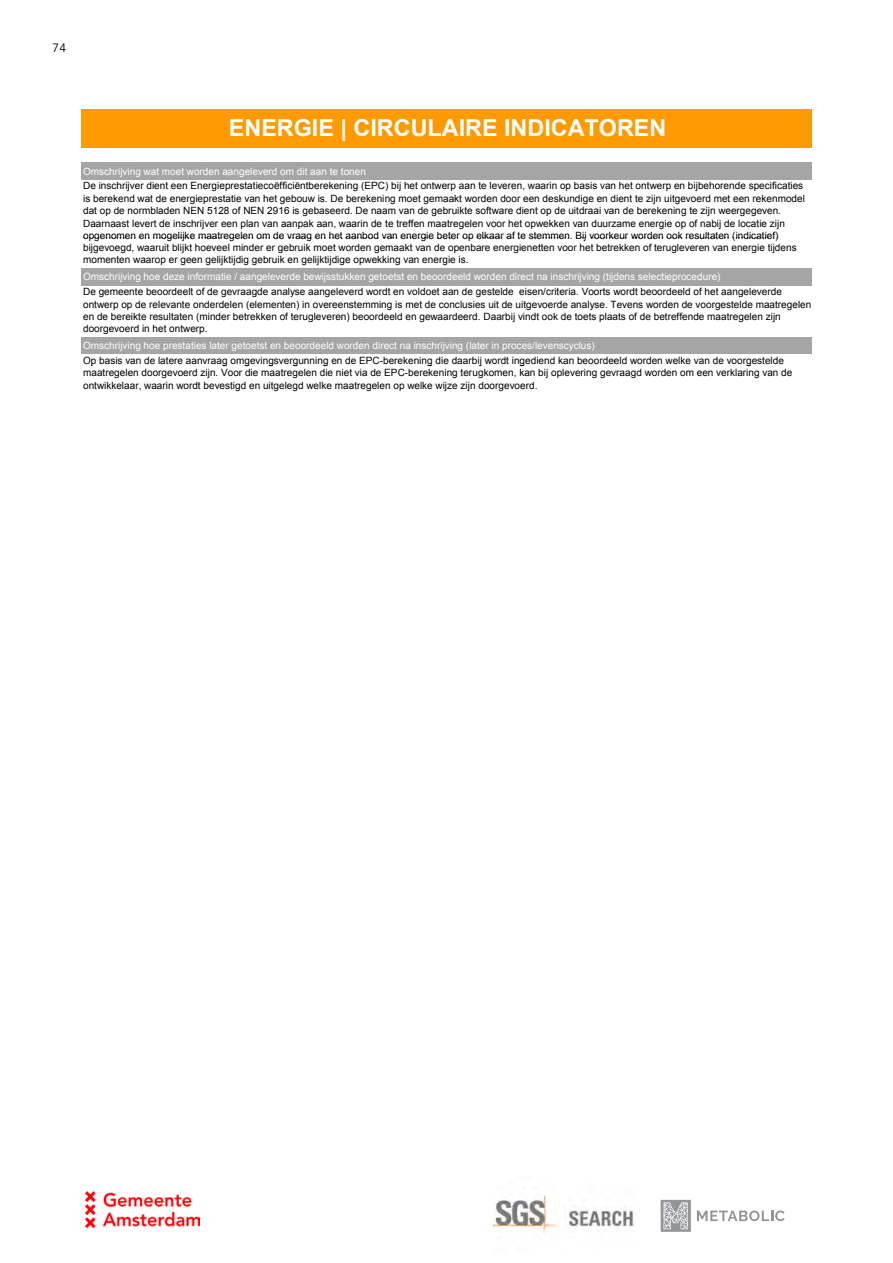
<style>
.page{position:relative;width:893px;height:1263px;background:#fff}
.page>*{position:absolute;margin:0;border:0;box-sizing:border-box;transform-origin:0 0}
.t1{font:700 23.4px "Arial";color:#fff}
.t2{font:12px "Avenir LT Std";color:#000}
.t3{font:10.05px/12.3px "Arial";color:#000}
.t4{font:10.05px "Arial";color:#fff}
</style>
<div class="page">
<svg style="left:661px;top:1200px;width:30px;height:32px"></svg>
<svg style="left:697px;top:1210px;width:88px;height:11px"></svg>
<img style="left:85px;top:1191px;width:114px;height:36px">
<img style="left:493px;top:1194px;width:143px;height:41px">
<div style="left:82px;top:109px;width:730px;height:39px;background:#ff9a00"></div>
<div style="left:82px;top:163px;width:730px;height:17px;background:#a5a5a5"></div>
<div style="left:82px;top:268px;width:730px;height:18px;background:#a5a5a5"></div>
<div style="left:82px;top:337px;width:730px;height:17px;background:#a5a5a5"></div>
<p class="t2" style="left:53px;top:41px;width:15px">74</p>
<h1 class="t1" style="left:229px;top:113px;width:439px">ENERGIE | CIRCULAIRE INDICATOREN</h1>
<p class="t4" style="left:83px;top:164px;width:284px">Omschrijving wat moet worden aangeleverd om dit aan te tonen</p>
<p class="t3" style="left:83px;top:180px;width:723px">De inschrijver dient een Energieprestatiecoëfficiëntberekening (EPC) bij het ontwerp aan te leveren, waarin op basis van het ontwerp en bijbehorende specificaties is berekend wat de energieprestatie van het gebouw is. De berekening moet gemaakt worden door een deskundige en dient te zijn uitgevoerd met een rekenmodel dat op de normbladen NEN 5128 of NEN 2916 is gebaseerd. De naam van de gebruikte software dient op de uitdraai van de berekening te zijn weergegeven.<br>Daarnaast levert de inschrijver een plan van aanpak aan, waarin de te treffen maatregelen voor het opwekken van duurzame energie op of nabij de locatie zijn</p>
<p class="t3" style="left:83px;top:229px;width:715px">opgenomen en mogelijke maatregelen om de vraag en het aanbod van energie beter op elkaar af te stemmen. Bij voorkeur worden ook resultaten (indicatief) bijgevoegd, waaruit blijkt hoeveel minder er gebruik moet worden gemaakt van de openbare energienetten voor het betrekken of terugleveren van energie tijdens momenten waarop er geen gelijktijdig gebruik en gelijktijdige opwekking van energie is.</p>
<p class="t3" style="left:83px;top:286px;width:730px">De gemeente beoordeelt of de gevraagde analyse aangeleverd wordt en voldoet aan de gestelde eisen/criteria. Voorts wordt beoordeeld of het aangeleverde ontwerp op de relevante onderdelen (elementen) in overeenstemming is met de conclusies uit de uitgevoerde analyse. Tevens worden de voorgestelde maatregelen en de bereikte resultaten (minder betrekken of terugleveren) beoordeeld en gewaardeerd. Daarbij vindt ook de toets plaats of de betreffende maatregelen zijn doorgevoerd in het ontwerp.</p>
<p class="t3" style="left:83px;top:354px;width:711px">Op basis van de latere aanvraag omgevingsvergunning en de EPC-berekening die daarbij wordt ingediend kan beoordeeld worden welke van de voorgestelde maatregelen doorgevoerd zijn. Voor die maatregelen die niet via de EPC-berekening terugkomen, kan bij oplevering gevraagd worden om een verklaring van de ontwikkelaar, waarin wordt bevestigd en uitgelegd welke maatregelen op welke wijze zijn doorgevoerd.</p>
<p class="t4" style="left:83px;top:270px;width:639px">Omschrijving hoe deze informatie / aangeleverde bewijsstukken getoetst en beoordeeld worden direct na inschrijving (tijdens selectieprocedure)</p>
<p class="t4" style="left:83px;top:339px;width:513px">Omschrijving hoe prestaties later getoetst en beoordeeld worden direct na inschrijving (later in proces/levenscyclus)</p>
</div>
